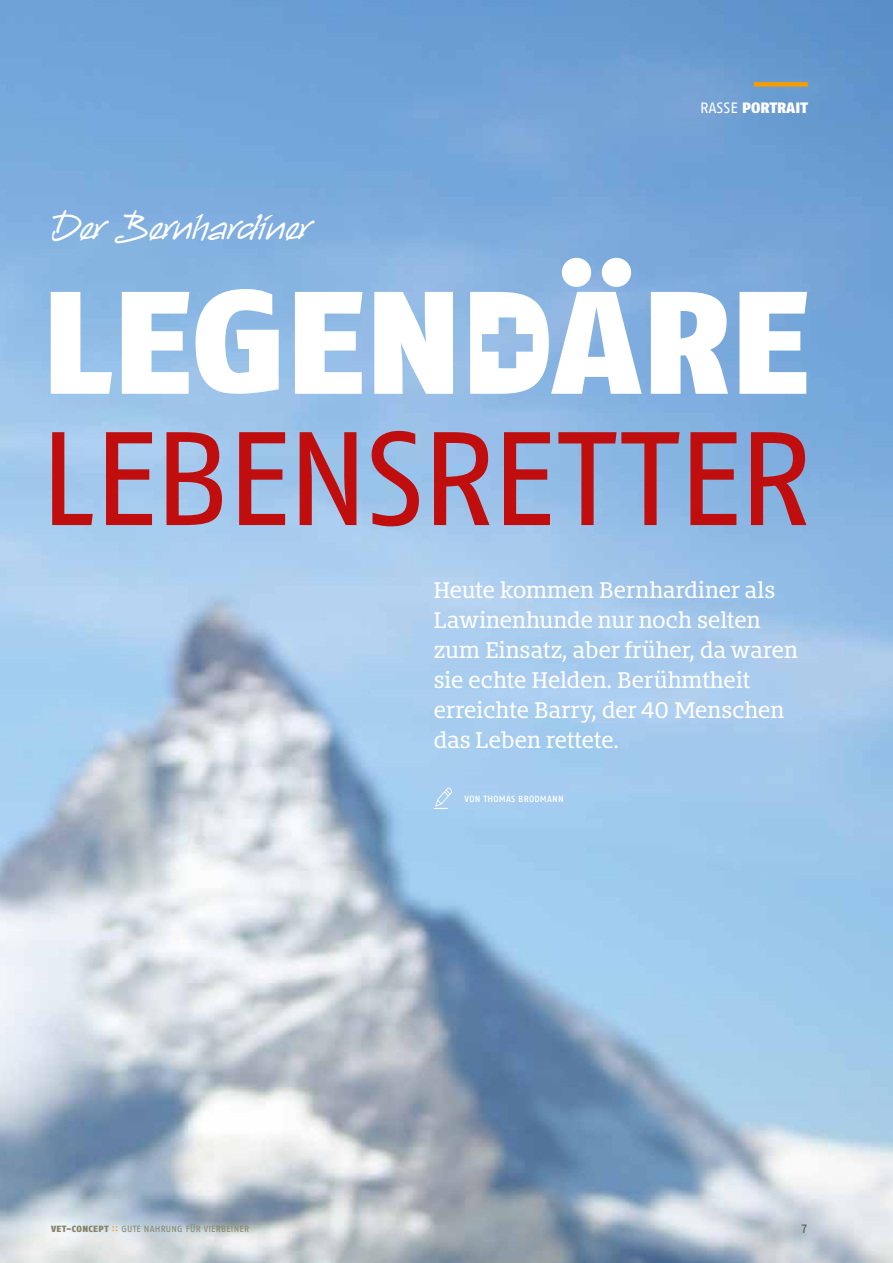
<style>
.page{position:relative;width:893px;height:1263px;background:#fff}
.page>*{position:absolute;margin:0;border:0;box-sizing:border-box;transform-origin:0 0}
.t1{font:132.6px "Fago No Regular Tf";letter-spacing:-.035em;color:#c00d0e}
.t2{font:36.3px "Harico Handwriting";color:#fff}
.t3{font:21px/30px "Bommer Slab";color:#fff}
.t4{font:15px "Fago No Black Lf";color:#fff}
.t5{font:12px "Fago No Regular Tf";color:#565544}
.t6{font:9px "Fago No Regular Tf";letter-spacing:.025em;color:#86846b}
.t7{font:9px "Fago No Med";letter-spacing:.025em;color:#fff}
.s1{font-family:"Fago No Regular Tf"}
.s2{font-family:"Fago No Black Lf"}
.s3{font-family:"Fago No Med";color:#f59c00}
</style>
<div class="page">
<img style="left:0;top:0;width:893px;height:1263px">
<div style="left:754px;top:82px;width:54px;height:5px;background:#f59c00"></div>
<svg style="left:51px;top:292px;width:61px;height:102px"></svg>
<svg style="left:122px;top:292px;width:67px;height:102px"></svg>
<svg style="left:196px;top:289px;width:83px;height:105px"></svg>
<svg style="left:295px;top:292px;width:67px;height:102px"></svg>
<svg style="left:374px;top:292px;width:79px;height:102px"></svg>
<svg style="left:470px;top:292px;width:172px;height:102px"></svg>
<svg style="left:651px;top:292px;width:77px;height:102px"></svg>
<svg style="left:739px;top:292px;width:68px;height:102px"></svg>
<div style="left:562px;top:258px;width:29px;height:29px;background:#fff;border-radius:50%"></div>
<div style="left:602px;top:258px;width:29px;height:29px;background:#fff;border-radius:50%"></div>
<svg style="left:434px;top:787px;width:18px;height:22px"></svg>
<h2 class="t2" style="left:51px;top:204px;width:259px">Der Bernhardiner</h2>
<p class="t4" style="left:700px;top:98px;width:109px"><span class="s1">RASSE</span> PORTRAIT</p>
<h1 class="t1" style="left:39px;top:404px;width:775px">LEBENSRETTER</h1>
<p class="t3" style="left:434px;top:575px;width:366px">Heute kommen Bernhardiner als<br>Lawinenhunde nur noch selten zum Einsatz, aber früher, da waren sie echte Helden. Berühmtheit erreichte Barry, der 40 Menschen das Leben rettete.</p>
<p class="t7" style="left:465px;top:793px;width:101px">VON THOMAS BRODMANN</p>
<p class="t6" style="left:51px;top:1223px;width:200px"><span class="s2">VET-CONCEPT</span> <span class="s3">::</span> GUTE NAHRUNG FÜR VIERBEINER</p>
<p class="t5" style="left:801px;top:1222px;width:8px">7</p>
</div>
